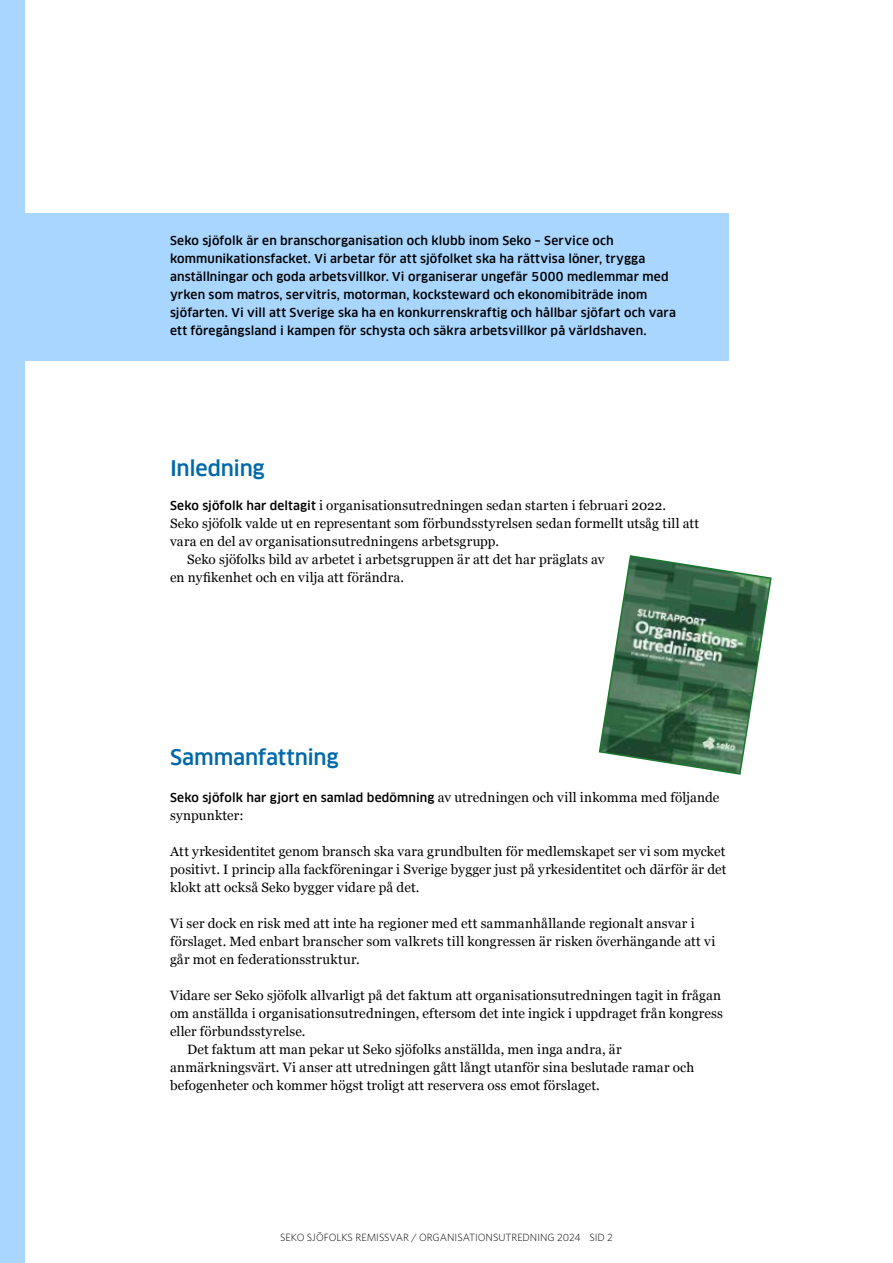
<style>
.page{position:relative;width:893px;height:1263px;background:#fff}
.page>*{position:absolute;margin:0;border:0;box-sizing:border-box;transform-origin:0 0}
.t1{font:500 21px "Clan Pro";letter-spacing:-.01em;color:#0069a9}
.t2{font:13.5px/18px "Georgia";letter-spacing:.01em;color:#000}
.t3{font:500 12px/18px "Clan Pro";letter-spacing:.01em;color:#000}
.t4{font:300 10.5px "Whitney";color:#000}
.s1{font-family:"Clan Pro";font-weight:500;font-size:12px}
</style>
<div class="page">
<div style="left:0;top:213px;width:728px;height:147px;background:#a8d6ff"></div>
<svg style="left:598px;top:555px;width:174px;height:220px"></svg>
<div style="left:0;top:0;width:25px;height:1263px;background:#a8d6ff"></div>
<p class="t3" style="left:170px;top:232px;width:507px">Seko sjöfolk är en branschorganisation och klubb inom Seko – Service och kommunikationsfacket. Vi arbetar för att sjöfolket ska ha rättvisa löner, trygga anställningar och goda arbetsvillkor. Vi organiserar ungefär 5 000 medlemmar med yrken som matros, servitris, motorman, kocksteward och ekonomibiträde inom sjöfarten. Vi vill att Sverige ska ha en konkurrenskraftig och hållbar sjöfart och vara ett föregångsland i kampen för schysta och säkra arbetsvillkor på världshaven.</p>
<h1 class="t1" style="left:170px;top:456px;width:96px">Inledning</h1>
<p class="t2" style="left:170px;top:496px;width:498px"><span class="s1">Seko sjöfolk har deltagit</span> i organisationsutredningen sedan starten i februari 2022.</p>
<p class="t2" style="left:170px;top:514px;width:531px">Seko sjöfolk valde ut en representant som förbundsstyrelsen sedan formellt utsåg till att</p>
<p class="t2" style="left:170px;top:532px;width:331px">vara en del av organisationsutredningens arbetsgrupp.</p>
<p class="t2" style="left:187px;top:550px;width:419px">Seko sjöfolks bild av arbetet i arbetsgruppen är att det har präglats av</p>
<p class="t2" style="left:170px;top:568px;width:236px">en nyfikenhet och en vilja att förändra.</p>
<h1 class="t1" style="left:170px;top:745px;width:170px">Sammanfattning</h1>
<p class="t2" style="left:170px;top:788px;width:551px"><span class="s1">Seko sjöfolk har gjort en samlad bedömning</span> av utredningen och vill inkomma med följande synpunkter:</p>
<p class="t2" style="left:170px;top:842px;width:558px;text-align:justify">Att yrkesidentitet genom bransch ska vara grundbulten för medlemskapet ser vi som mycket positivt. I princip alla fackföreningar i Sverige bygger just på yrkesidentitet och därför är det klokt att också Seko bygger vidare på det.</p>
<p class="t2" style="left:170px;top:914px;width:547px">Vi ser dock en risk med att inte ha regioner med ett sammanhållande regionalt ansvar i förslaget. Med enbart branscher som valkrets till kongressen är risken överhängande att vi går mot en federationsstruktur.</p>
<p class="t2" style="left:170px;top:986px;width:553px">Vidare ser Seko sjöfolk allvarligt på det faktum att organisationsutredningen tagit in frågan</p>
<p class="t2" style="left:170px;top:1004px;width:555px">om anställda i organisationsutredningen, eftersom det inte ingick i uppdraget från kongress</p>
<p class="t2" style="left:170px;top:1022px;width:137px">eller förbundsstyrelse.</p>
<p class="t2" style="left:187px;top:1040px;width:436px">Det faktum att man pekar ut Seko sjöfolks anställda, men inga andra, är</p>
<p class="t2" style="left:170px;top:1058px;width:526px">anmärkningsvärt. Vi anser att utredningen gått långt utanför sina beslutade ramar och</p>
<p class="t2" style="left:170px;top:1076px;width:431px">befogenheter och kommer högst troligt att reservera oss emot förslaget.</p>
<p class="t4" style="left:280px;top:1231px;width:334px">SEKO SJÖFOLKS REMISSVAR / ORGANISATIONSUTREDNING 2024 SID 2</p>
</div>
